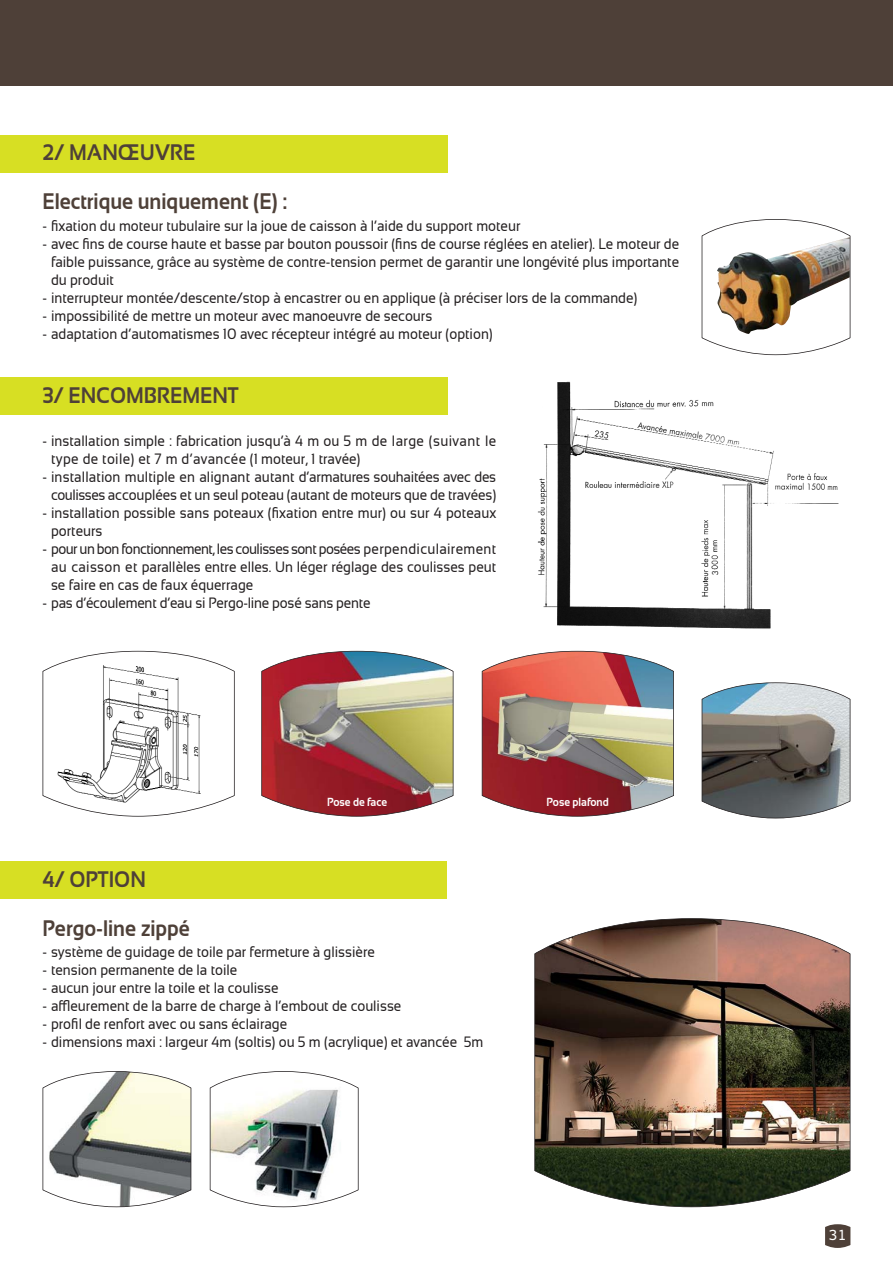
<style>
.page{position:relative;width:893px;height:1263px;background:#fff}
.page>*{position:absolute;margin:0;border:0;box-sizing:border-box;transform-origin:0 0}
.t1{font:700 22.5px/48.6px "Sansation";color:#4e4038;scale:.9 1}
.t2{font:15px/18px "Sansation";color:#231f20;text-align:justify;scale:.9 1}
.t3{font:15px "PF Beau Sans Pro";color:#fff}
.t4{font:700 11.7px "Sansation";color:#fff;scale:.9 1}
</style>
<div class="page">
<div style="left:0;top:0;width:893px;height:85px;background:#4e4038"></div>
<svg style="left:825px;top:1224px;width:25px;height:24px"></svg>
<div style="left:0;top:136px;width:448px;height:37px;background:#d7df23"></div>
<img style="left:702px;top:219px;width:148px;height:136px">
<div style="left:0;top:377px;width:448px;height:38px;background:#d7df23"></div>
<svg style="left:702px;top:682px;width:148px;height:136px;background:#838584"></svg>
<img style="left:537px;top:381px;width:301px;height:248px">
<svg style="left:43px;top:1071px;width:148px;height:136px"></svg>
<svg style="left:210px;top:1071px;width:149px;height:136px"></svg>
<img style="left:534px;top:918px;width:316px;height:289px">
<img style="left:482px;top:651px;width:192px;height:166px">
<img style="left:261px;top:651px;width:192px;height:166px">
<svg style="left:43px;top:651px;width:192px;height:166px"></svg>
<div style="left:0;top:862px;width:446px;height:37px;background:#d7df23"></div>
<h1 class="t1" style="left:43px;top:130px;width:273px">2/ MANŒUVRE<br>Electrique uniquement (E) :</h1>
<p class="t2" style="left:43px;top:218px;width:532px">- fixation du moteur tubulaire sur la joue de caisson à l’aide du support moteur</p>
<p class="t2" style="left:51px;top:236px;width:699px;text-indent:-9px">- avec fins de course haute et basse par bouton poussoir (fins de course réglées en atelier). Le moteur de faible puissance, grâce au système de contre-tension permet de garantir une longévité plus importante du produit</p>
<p class="t2" style="left:43px;top:290px;width:662px">- interrupteur montée/descente/stop à encastrer ou en applique (à préciser lors de la commande)</p>
<p class="t2" style="left:43px;top:308px;width:435px">- impossibilité de mettre un moteur avec manoeuvre de secours</p>
<p class="t2" style="left:43px;top:326px;width:502px">- adaptation d’automatismes 10 avec récepteur intégré au moteur (option)</p>
<h1 class="t1" style="left:43px;top:373px;width:219px">3/ ENCOMBREMENT</h1>
<p class="t2" style="left:51px;top:433px;width:496px;text-indent:-9px">- installation simple : fabrication jusqu’à 4 m ou 5 m de large (suivant le type de toile) et 7 m d’avancée (1 moteur, 1 travée)</p>
<p class="t2" style="left:43px;top:469px;width:506px;text-align:center">- installation multiple en alignant autant d’armatures souhaitées avec des coulisses accouplées et un seul poteau (autant de moteurs que de travées)</p>
<p class="t2" style="left:51px;top:505px;width:496px;text-indent:-9px">- installation possible sans poteaux (fixation entre mur) ou sur 4 poteaux porteurs</p>
<p class="t2" style="left:51px;top:541px;width:496px;text-indent:-9px">- pour un bon fonctionnement, les coulisses sont posées perpendiculairement au caisson et parallèles entre elles. Un léger réglage des coulisses peut se faire en cas de faux équerrage</p>
<p class="t2" style="left:43px;top:595px;width:366px">- pas d’écoulement d’eau si Pergo-line posé sans pente</p>
<p class="t4" style="left:327px;top:798px;width:68px">Pose de face</p>
<p class="t4" style="left:546px;top:798px;width:71px">Pose plafond</p>
<h1 class="t1" style="left:43px;top:857px;width:165px">4/ OPTION<br>Pergo-line zippé</h1>
<p class="t2" style="left:43px;top:944px;width:371px">- système de guidage de toile par fermeture à glissière</p>
<p class="t2" style="left:43px;top:962px;width:218px">- tension permanente de la toile</p>
<p class="t2" style="left:43px;top:980px;width:264px">- aucun jour entre la toile et la coulisse</p>
<p class="t2" style="left:43px;top:998px;width:400px">- affleurement de la barre de charge à l’embout de coulisse</p>
<p class="t2" style="left:43px;top:1016px;width:273px">- profil de renfort avec ou sans éclairage</p>
<p class="t2" style="left:43px;top:1034px;width:491px">- dimensions maxi : largeur 4m (soltis) ou 5 m (acrylique) et avancée 5m</p>
<p class="t3" style="left:829px;top:1226px;width:19px">31</p>
</div>
